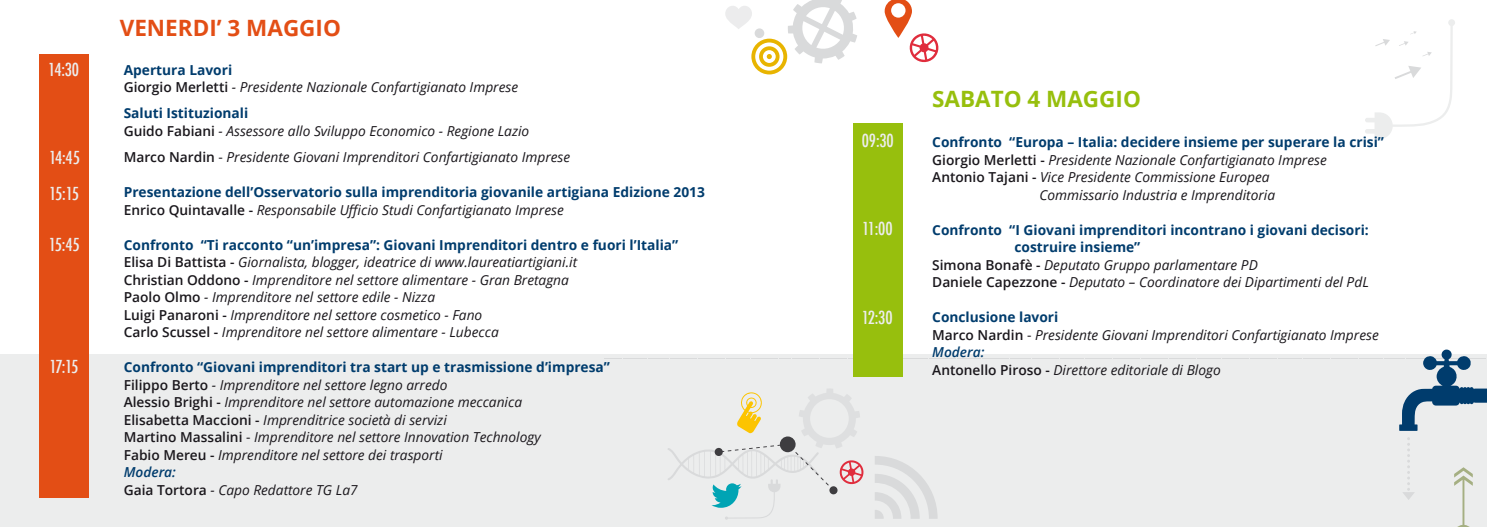
<style>
.page{position:relative;width:1487px;height:527px;background:#fff}
.page>*{position:absolute;margin:0;border:0;box-sizing:border-box;transform-origin:0 0}
.t1{font:700 22.5px "Open Sans";color:#e34e15}
.t2{font:700 22.5px "Open Sans";color:#97bf0d}
.t3{font:500 condensed 17.5px/36.1px "Futura";letter-spacing:-.065em;color:#eceded}
.t4{font:italic 13.75px/17.5px "Open Sans";color:#1a171c}
.t5{font:700 13.75px/17.5px "Open Sans";color:#003c6d}
.s1{font-weight:700;font-style:normal;color:#003c6d}
.s2{font-weight:600;font-style:normal}
.s3{font-style:normal}
.s4{font-weight:600;color:#1a171c}
.s5{font-weight:400;font-style:italic;color:#1a171c}
.s6{font-weight:600;color:#003c6d}
</style>
<div class="page">
<div style="left:0;top:355px;width:1487px;height:172px;background:#eceded"></div>
<svg style="left:885px;top:0;width:54px;height:63px"></svg>
<svg style="left:725px;top:0;width:132px;height:74px"></svg>
<div style="left:40px;top:54px;width:49px;height:444px;background:#e34e15"></div>
<div style="left:853px;top:124px;width:49px;height:253px;background:#97bf0d"></div>
<svg style="left:1365px;top:19px;width:90px;height:120px"></svg>
<svg style="left:604px;top:349px;width:883px;height:178px"></svg>
<p class="t3" style="left:48px;top:52px;width:32px">14:30</p>
<p class="t3" style="left:49px;top:139px;width:32px">14:45<br>15:15</p>
<p class="t3" style="left:49px;top:227px;width:32px">15:45</p>
<p class="t3" style="left:50px;top:348px;width:30px">17:15</p>
<p class="t1" style="left:120px;top:11px;width:223px">VENERDI’ 3 MAGGIO</p>
<p class="t4" style="left:124px;top:61px;width:396px"><span class="s1">Apertura Lavori<br></span><span class="s2">Giorgio Merletti</span> - Presidente Nazionale Confartigianato Imprese</p>
<p class="t4" style="left:124px;top:104px;width:407px"><span class="s1">Saluti Istituzionali<br></span><span class="s2">Guido Fabiani</span> - Assessore allo Sviluppo Economico - Regione Lazio</p>
<p class="t4" style="left:124px;top:148px;width:448px"><span class="s2">Marco Nardin</span> <span class="s3">-</span> Presidente Giovani Imprenditori Confartigianato Imprese</p>
<p class="t5" style="left:124px;top:183px;width:583px">Presentazione dell’Osservatorio sulla imprenditoria giovanile artigiana Edizione 2013<br><span class="s4">Enrico Quintavalle -</span> <span class="s5">Responsabile Ufficio Studi Confartigianato Imprese</span></p>
<p class="t4" style="left:124px;top:236px;width:556px"><span class="s1">Confronto “Ti racconto “un’impresa”: Giovani Imprenditori dentro e fuori l’Italia” </span><span class="s2">Elisa Di Battista -</span> Giornalista, blogger, ideatrice di www.laureatiartigiani.it<br><span class="s2">Christian Oddono -</span> Imprenditore nel settore alimentare - Gran Bretagna<br><span class="s2">Paolo Olmo</span> - Imprenditore nel settore edile - Nizza<br><span class="s2">Luigi Panaroni -</span> Imprenditore nel settore cosmetico - Fano<br><span class="s2">Carlo Scussel -</span> Imprenditore nel settore alimentare - Lubecca</p>
<p class="t4" style="left:124px;top:358px;width:488px"><span class="s1">Confronto “Giovani imprenditori tra start up e trasmissione d’impresa” </span><span class="s2">Filippo Berto</span> - Imprenditore nel settore legno arredo<br><span class="s2">Alessio Brighi -</span> Imprenditore nel settore automazione meccanica<br><span class="s2">Elisabetta Maccioni -</span> Imprenditrice società di servizi<br><span class="s2">Martino Massalini</span> <span class="s3">-</span> Imprenditore nel settore Innovation Technology<br><span class="s2">Fabio Mereu -</span> Imprenditore nel settore dei trasporti<br><span class="s6">Modera:<br></span><span class="s2">Gaia Tortora</span> - Capo Redattore TG La7</p>
<p class="t3" style="left:862px;top:123px;width:33px">09:30</p>
<p class="t3" style="left:862px;top:211px;width:32px">11:00</p>
<p class="t3" style="left:862px;top:299px;width:32px">12:30</p>
<p class="t2" style="left:932px;top:82px;width:210px">SABATO 4 MAGGIO</p>
<p class="t5" style="left:932px;top:133px;width:453px">Confronto “Europa – Italia: decidere insieme per superare la crisi”</p>
<p class="t4" style="left:932px;top:150px;width:396px"><span class="s2">Giorgio Merletti -</span> Presidente Nazionale Confartigianato Imprese</p>
<p class="t4" style="left:932px;top:168px;width:339px"><span class="s2">Antonio Tajani -</span> Vice Presidente Commissione Europea</p>
<p class="t4" style="left:1039px;top:185px;width:237px">Commissario Industria e Imprenditoria</p>
<p class="t5" style="left:932px;top:220px;width:438px">Confronto “I Giovani imprenditori incontrano i giovani decisori:</p>
<p class="t5" style="left:1014px;top:238px;width:127px">costruire insieme”</p>
<p class="t4" style="left:932px;top:255px;width:327px"><span class="s2">Simona Bonafè -</span> Deputato Gruppo parlamentare PD</p>
<p class="t4" style="left:932px;top:273px;width:438px"><span class="s2">Daniele Capezzone -</span> Deputato – Coordinatore dei Dipartimenti del PdL</p>
<p class="t4" style="left:932px;top:308px;width:448px"><span class="s1">Conclusione lavori<br></span><span class="s2">Marco Nardin</span> <span class="s3">-</span> Presidente Giovani Imprenditori Confartigianato Imprese <span class="s6">Modera:<br></span><span class="s2">Antonello Piroso -</span> Direttore editoriale di Blogo</p>
</div>
